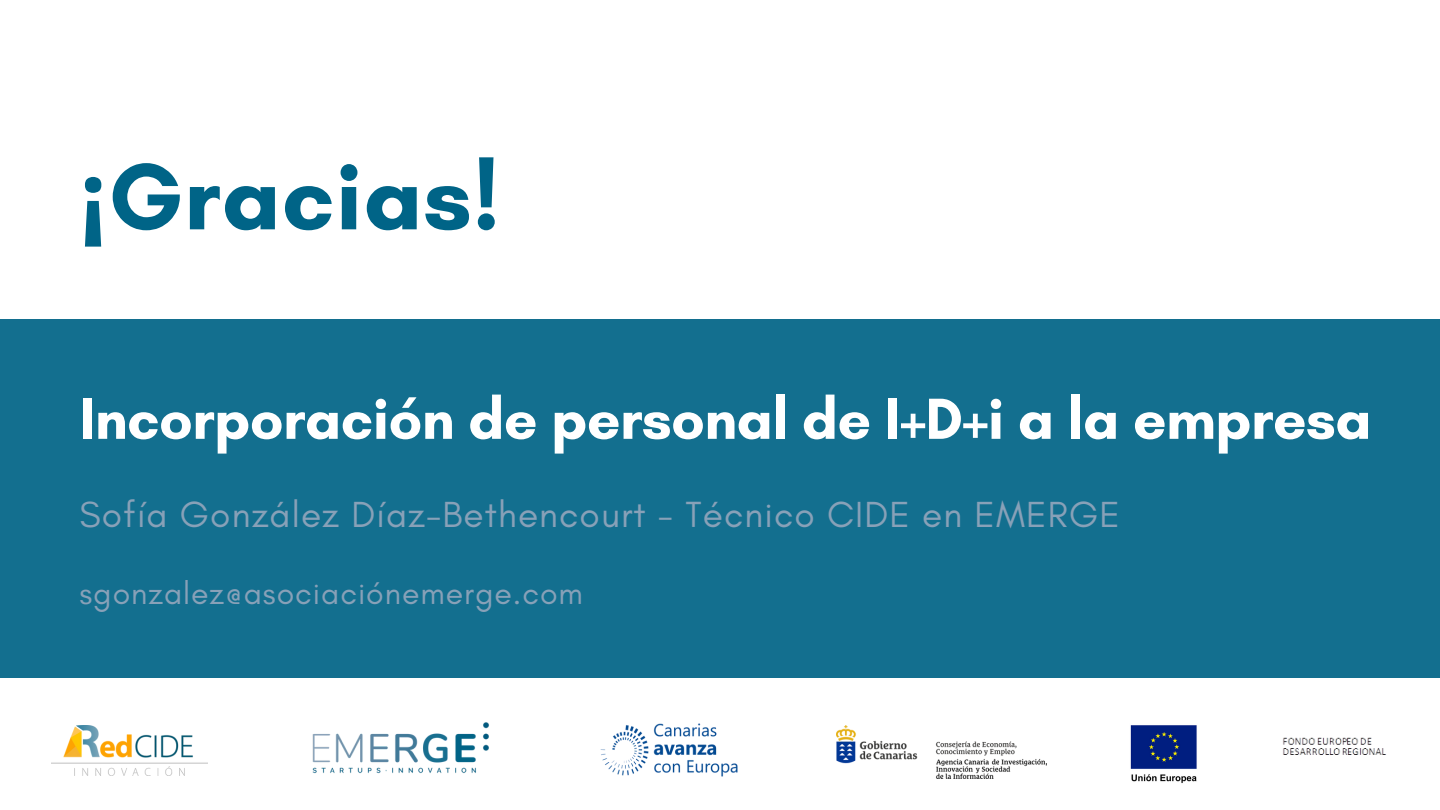
<style>
.page{position:relative;width:1440px;height:810px;background:#fff}
.page>*{position:absolute;margin:0;border:0;box-sizing:border-box;transform-origin:0 0}
.t1{font:700 96px "Glacial Indifference";letter-spacing:.01em;color:#006487}
.t2{font:700 59px "Glacial Indifference";letter-spacing:-.01em;color:#fff}
.t3{font:37px "Glacial Indifference";letter-spacing:.03em;color:#88a1b8}
.t4{font:32px "Glacial Indifference";letter-spacing:.03em;color:#88a1b8}
.s1{font-family:"Noto Sans"}
</style>
<div class="page">
<div style="left:0;top:319px;width:1440px;height:359px;background:#136f8f"></div>
<img style="left:51px;top:725px;width:156px;height:51px">
<img style="left:600px;top:723px;width:138px;height:54px">
<img style="left:837px;top:725px;width:210px;height:54px">
<img style="left:1130px;top:725px;width:67px;height:58px">
<img style="left:1283px;top:737px;width:103px;height:18px">
<img style="left:312px;top:722px;width:177px;height:52px">
<p class="t1" style="left:79px;top:138px;width:422px"><span class="s1">¡</span>Gracias!</p>
<p class="t2" style="left:79px;top:383px;width:1294px">Incorporación de personal de I+D+i a la empresa</p>
<p class="t3" style="left:79px;top:491px;width:1042px">Sofía González Díaz-Bethencourt - Técnico CIDE en EMERGE</p>
<p class="t4" style="left:79px;top:574px;width:505px">sgonzalez@asociaciónemerge.com</p>
</div>
